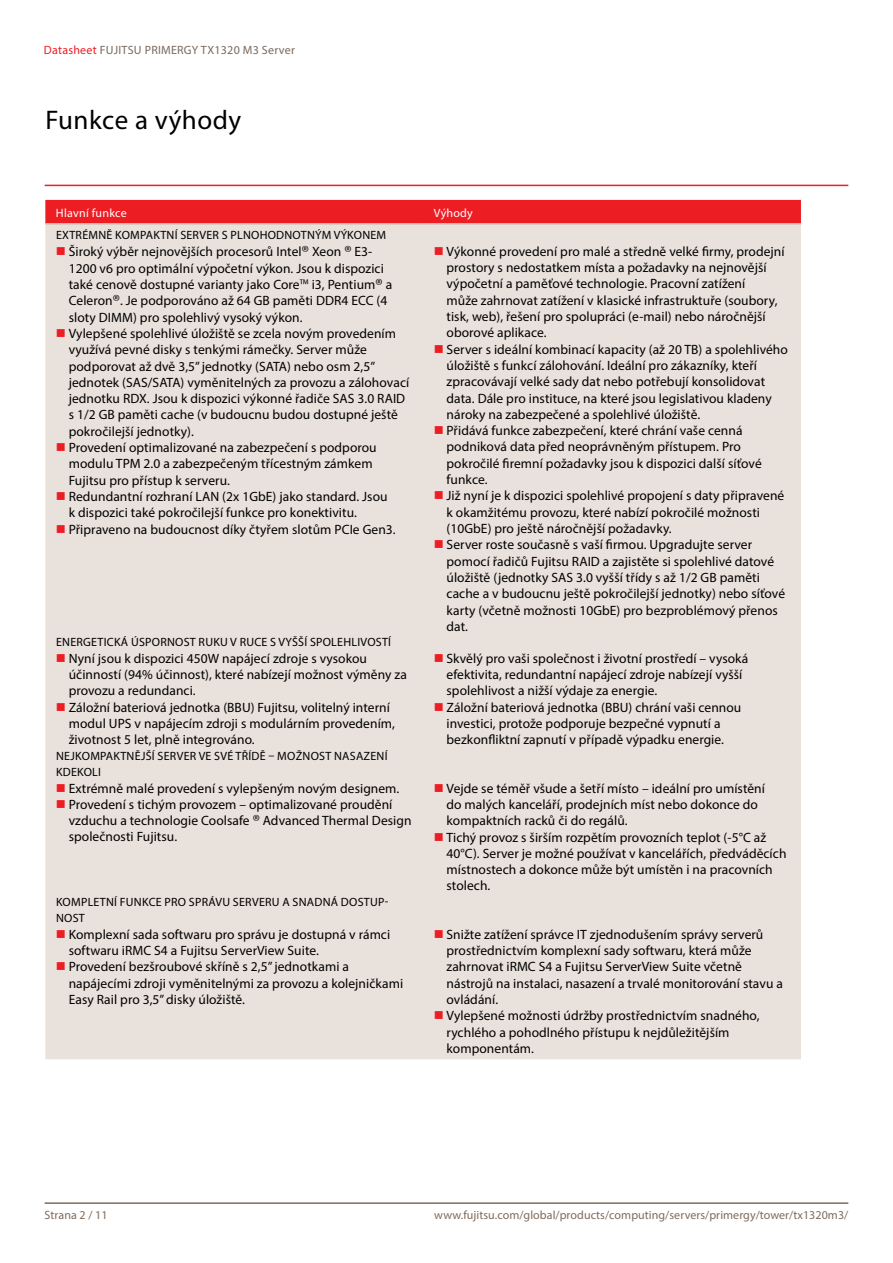
<style>
.page{position:relative;width:893px;height:1263px;background:#fff}
.page>*{position:absolute;margin:0;border:0;box-sizing:border-box;transform-origin:0 0}
.t1{font:27px "Myriad Pro";letter-spacing:.02em;color:#000}
.t2{font:13.5px/16.4px "Myriad Pro";letter-spacing:.005em;color:#000}
.t3{font:12px/16.5px "Myriad Pro";letter-spacing:.02em;color:#000}
.t4{font:12px "Myriad Pro";letter-spacing:.005em;color:#806b5b}
.t5{font:12px "Myriad Pro";letter-spacing:.02em;color:#79695e}
.t6{font:12px "Myriad Pro";letter-spacing:.02em;color:#fff}
.s1{color:#ed1d24}
.s2{font-family:"Fujitsu Sans";font-weight:300}
</style>
<div class="page">
<hr style="left:45px;top:1202px;width:803px;height:2px;background:#806b5b">
<div style="left:45px;top:200px;width:756px;height:23px;background:#ed1d24"></div>
<div style="left:45px;top:225px;width:756px;height:834px;background:#e9e1db"></div>
<hr style="left:45px;top:223px;width:378px;height:2px;background:#c9bbb0">
<hr style="left:423px;top:223px;width:378px;height:2px;background:#c9bbb0">
<hr style="left:45px;top:185px;width:803px;height:1px;background:#ed1d24">
<svg style="left:57px;top:247px;width:8px;height:8px"></svg>
<svg style="left:57px;top:329px;width:8px;height:8px"></svg>
<svg style="left:57px;top:443px;width:8px;height:8px"></svg>
<svg style="left:57px;top:492px;width:8px;height:8px"></svg>
<svg style="left:57px;top:525px;width:8px;height:8px"></svg>
<svg style="left:435px;top:247px;width:8px;height:8px"></svg>
<svg style="left:435px;top:345px;width:8px;height:8px"></svg>
<svg style="left:435px;top:426px;width:8px;height:8px"></svg>
<svg style="left:435px;top:491px;width:8px;height:8px"></svg>
<svg style="left:435px;top:540px;width:8px;height:8px"></svg>
<svg style="left:57px;top:654px;width:8px;height:8px"></svg>
<svg style="left:57px;top:703px;width:8px;height:8px"></svg>
<svg style="left:435px;top:654px;width:8px;height:8px"></svg>
<svg style="left:435px;top:703px;width:8px;height:8px"></svg>
<svg style="left:57px;top:784px;width:8px;height:7px"></svg>
<svg style="left:57px;top:800px;width:8px;height:8px"></svg>
<svg style="left:435px;top:784px;width:8px;height:8px"></svg>
<svg style="left:435px;top:832px;width:8px;height:8px"></svg>
<svg style="left:57px;top:930px;width:8px;height:8px"></svg>
<svg style="left:57px;top:962px;width:8px;height:8px"></svg>
<svg style="left:435px;top:930px;width:8px;height:8px"></svg>
<svg style="left:435px;top:1011px;width:8px;height:8px"></svg>
<p class="t5" style="left:44px;top:43px;width:253px"><span class="s1">Datasheet</span> FUJITSU PRIMERGY TX1320 M3 Server</p>
<h1 class="t1" style="left:45px;top:103px;width:197px">Funkce a výhody</h1>
<p class="t6" style="left:56px;top:206px;width:72px">Hlavní funkce</p>
<p class="t6" style="left:434px;top:206px;width:41px">Výhody</p>
<p class="t3" style="left:56px;top:227px;width:332px">EXTRÉMNĚ KOMPAKTNÍ SERVER S PLNOHODNOTNÝM VÝKONEM</p>
<p class="t2" style="left:69px;top:243px;width:342px">Široký výběr nejnovějších procesorů Intel<span class="s2">®</span> Xeon <span class="s2">®</span> E3-<br>1200 v6 pro optimální výpočetní výkon. Jsou k dispozici také cenově dostupné varianty jako Core<span class="s2">™</span> i3, Pentium<span class="s2">®</span> a Celeron<span class="s2">®</span>. Je podporováno až 64 GB paměti DDR4 ECC (4 sloty DIMM) pro spolehlivý vysoký výkon.<br>Vylepšené spolehlivé úložiště se zcela novým provedením využívá pevné disky s tenkými rámečky. Server může podporovat až dvě 3,5” jednotky (SATA) nebo osm 2,5” jednotek (SAS/SATA) vyměnitelných za provozu a zálohovací jednotku RDX. Jsou k dispozici výkonné řadiče SAS 3.0 RAID s 1/2 GB paměti cache (v budoucnu budou dostupné ještě pokročilejší jednotky).<br>Provedení optimalizované na zabezpečení s podporou modulu TPM 2.0 a zabezpečeným třícestným zámkem Fujitsu pro přístup k serveru.<br>Redundantní rozhraní LAN (2x 1GbE) jako standard. Jsou<br>k dispozici také pokročilejší funkce pro konektivitu.<br>Připraveno na budoucnost díky čtyřem slotům PCIe Gen3.</p>
<p class="t2" style="left:447px;top:243px;width:343px">Výkonné provedení pro malé a středně velké firmy, prodejní prostory s nedostatkem místa a požadavky na nejnovější výpočetní a paměťové technologie. Pracovní zatížení<br>může zahrnovat zatížení v klasické infrastruktuře (soubory, tisk, web), řešení pro spolupráci (e-mail) nebo náročnější oborové aplikace.<br>Server s ideální kombinací kapacity (až 20 TB) a spolehlivého úložiště s funkcí zálohování. Ideální pro zákazníky, kteří zpracovávají velké sady dat nebo potřebují konsolidovat data. Dále pro instituce, na které jsou legislativou kladeny nároky na zabezpečené a spolehlivé úložiště.<br>Přidává funkce zabezpečení, které chrání vaše cenná podniková data před neoprávněným přístupem. Pro pokročilé firemní požadavky jsou k dispozici další síťové funkce.<br>Již nyní je k dispozici spolehlivé propojení s daty připravené k okamžitému provozu, které nabízí pokročilé možnosti (10GbE) pro ještě náročnější požadavky.<br>Server roste současně s vaší firmou. Upgradujte server pomocí řadičů Fujitsu RAID a zajistěte si spolehlivé datové úložiště (jednotky SAS 3.0 vyšší třídy s až 1/2 GB paměti cache a v budoucnu ještě pokročilejší jednotky) nebo síťové karty (včetně možnosti 10GbE) pro bezproblémový přenos dat.</p>
<p class="t3" style="left:56px;top:634px;width:336px">ENERGETICKÁ ÚSPORNOST RUKU V RUCE S VYŠŠÍ SPOLEHLIVOSTÍ</p>
<p class="t2" style="left:69px;top:650px;width:340px">Nyní jsou k dispozici 450W napájecí zdroje s vysokou účinností (94% účinnost), které nabízejí možnost výměny za provozu a redundanci.<br>Záložní bateriová jednotka (BBU) Fujitsu, volitelný interní modul UPS v napájecím zdroji s modulárním provedením, životnost 5 let, plně integrováno.</p>
<p class="t2" style="left:447px;top:650px;width:303px">Skvělý pro vaši společnost i životní prostředí – vysoká efektivita, redundantní napájecí zdroje nabízejí vyšší spolehlivost a nižší výdaje za energie.<br>Záložní bateriová jednotka (BBU) chrání vaši cennou investici, protože podporuje bezpečné vypnutí a bezkonfliktní zapnutí v případě výpadku energie.</p>
<p class="t3" style="left:56px;top:747px;width:333px">NEJKOMPAKTNĚJŠÍ SERVER VE SVÉ TŘÍDĚ – MOŽNOST NASAZENÍ<br>KDEKOLI</p>
<p class="t2" style="left:69px;top:780px;width:344px">Extrémně malé provedení s vylepšeným novým designem.<br>Provedení s tichým provozem – optimalizované proudění vzduchu a technologie Coolsafe <span class="s2">®</span> Advanced Thermal Design společnosti Fujitsu.</p>
<p class="t2" style="left:447px;top:780px;width:341px">Vejde se téměř všude a šetří místo – ideální pro umístění<br>do malých kanceláří, prodejních míst nebo dokonce do kompaktních racků či do regálů.<br>Tichý provoz s širším rozpětím provozních teplot (-5°C až 40°C). Server je možné používat v kancelářích, předváděcích místnostech a dokonce může být umístěn i na pracovních stolech.</p>
<p class="t3" style="left:56px;top:893px;width:334px">KOMPLETNÍ FUNKCE PRO SPRÁVU SERVERU A SNADNÁ DOSTUP-<br>NOST</p>
<p class="t2" style="left:69px;top:926px;width:336px">Komplexní sada softwaru pro správu je dostupná v rámci softwaru iRMC S4 a Fujitsu ServerView Suite.<br>Provedení bezšroubové skříně s 2,5” jednotkami a napájecími zdroji vyměnitelnými za provozu a kolejničkami Easy Rail pro 3,5” disky úložiště.</p>
<p class="t2" style="left:447px;top:926px;width:338px">Snižte zatížení správce IT zjednodušením správy serverů prostřednictvím komplexní sady softwaru, která může zahrnovat iRMC S4 a Fujitsu ServerView Suite včetně nástrojů na instalaci, nasazení a trvalé monitorování stavu a ovládání.<br>Vylepšené možnosti údržby prostřednictvím snadného, rychlého a pohodlného přístupu k nejdůležitějším komponentám.</p>
<p class="t4" style="left:45px;top:1207px;width:64px">Strana 2 / 11</p>
<p class="t4" style="left:434px;top:1207px;width:415px">www.fujitsu.com/global/products/computing/servers/primergy/tower/tx1320m3/</p>
</div>
